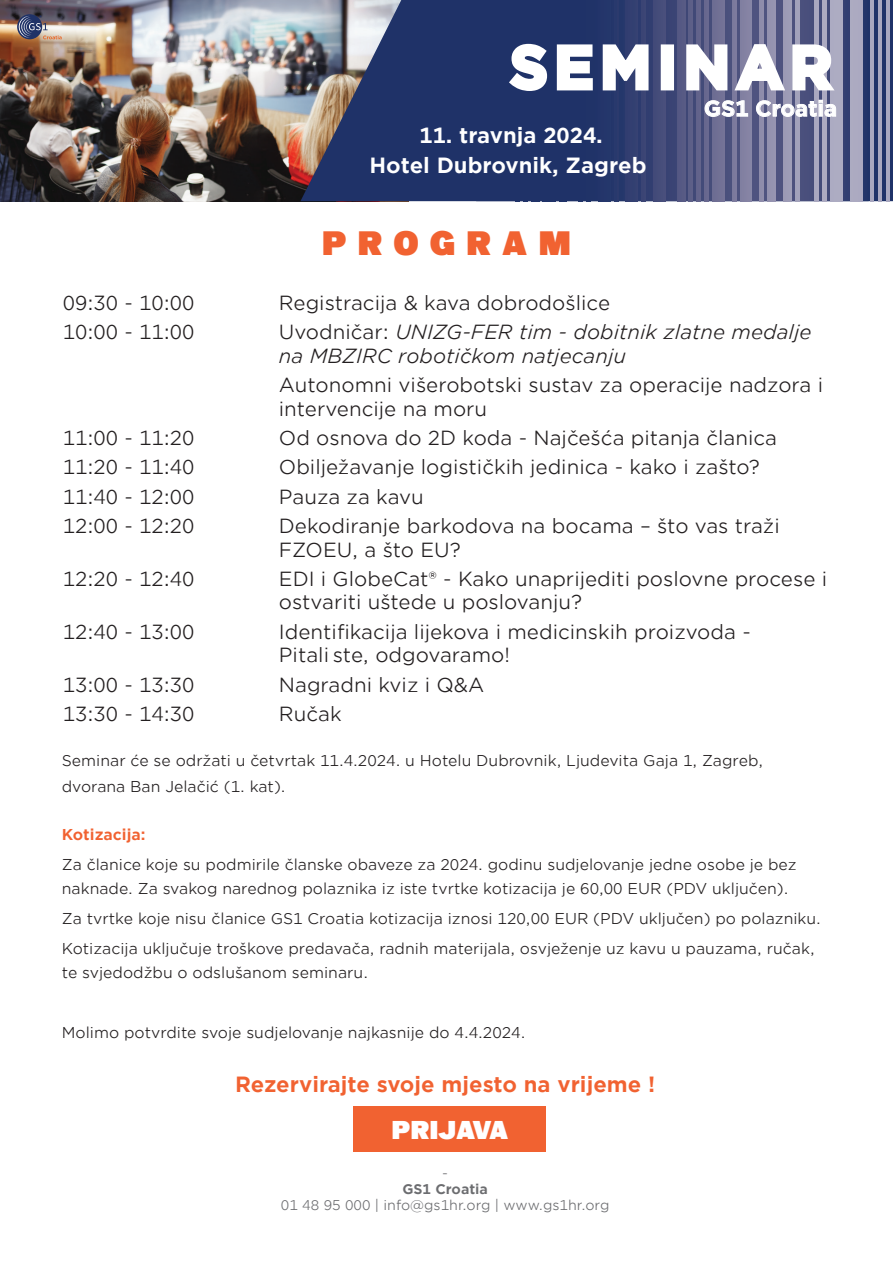
<style>
.page{position:relative;width:893px;height:1263px;background:#fff}
.page>*{position:absolute;margin:0;border:0;box-sizing:border-box;transform-origin:0 0}
.t1{font:700 57px "Gotham Office";letter-spacing:.1em;color:#fff}
.t2{font:31.5px "a Big Deal";color:#f16231}
.t3{font:24px "a Big Deal";color:#fff}
.t4{font:700 21px/29.8px "Gotham Office";color:#fff;text-align:center}
.t5{font:700 21px "Gotham Office";color:#f16231}
.t6{font:19.5px/23.4px "Gotham Office";color:#231f20}
.t7{font:italic 19.5px/23.4px "Gotham Office";color:#231f20}
.t8{font:15px/25.5px "Gotham Office";color:#231f20}
.t9{font:700 15px "Gotham Office";color:#f16231}
.t10{font:13.5px "Gotham Office";color:#6c6d70}
.t11{font:700 13.5px "Gotham Office";color:#6c6d70}
.s1{font-style:normal}
</style>
<div class="page">
<div style="left:354px;top:1106px;width:192px;height:45px;background:#f16231"></div>
<img style="left:0;top:0;width:300px;height:201px">
<svg style="left:300px;top:0;width:593px;height:201px;background:#444f76"></svg>
<hr style="left:870px;top:0;width:4px;height:201px;background:#a8a7bf">
<hr style="left:878px;top:0;width:4px;height:201px;background:#a8a7bf">
<hr style="left:886px;top:0;width:4px;height:201px;background:#a8a7bf">
<img style="left:476px;top:0;width:393px;height:201px">
<img style="left:516px;top:0;width:4px;height:201px">
<img style="left:524px;top:0;width:3px;height:201px">
<img style="left:531px;top:0;width:8px;height:201px">
<div style="left:543px;top:0;width:12px;height:201px;background:#1f3268"></div>
<img style="left:559px;top:0;width:8px;height:201px">
<img style="left:579px;top:0;width:4px;height:201px">
<img style="left:587px;top:0;width:3px;height:201px">
<div style="left:598px;top:0;width:12px;height:201px;background:#24356a"></div>
<img style="left:614px;top:0;width:4px;height:201px">
<div style="left:626px;top:0;width:12px;height:201px;background:#323f71"></div>
<img style="left:642px;top:0;width:4px;height:201px">
<div style="left:653px;top:0;width:12px;height:201px;background:#454c7a"></div>
<div style="left:677px;top:0;width:8px;height:201px;background:#555884"></div>
<img style="left:689px;top:0;width:4px;height:201px">
<img style="left:697px;top:0;width:4px;height:201px">
<img style="left:705px;top:0;width:4px;height:201px">
<div style="left:712px;top:0;width:12px;height:201px;background:#706f94"></div>
<img style="left:732px;top:0;width:4px;height:201px">
<div style="left:740px;top:0;width:12px;height:201px;background:#8582a3"></div>
<img style="left:760px;top:0;width:4px;height:201px">
<img style="left:768px;top:0;width:8px;height:201px">
<img style="left:783px;top:0;width:9px;height:201px">
<img style="left:795px;top:0;width:4px;height:201px">
<img style="left:815px;top:0;width:4px;height:201px">
<img style="left:823px;top:0;width:4px;height:201px">
<div style="left:831px;top:0;width:11px;height:201px;background:#adacc2"></div>
<div style="left:850px;top:0;width:12px;height:201px;background:#acaac1"></div>
<svg style="left:506px;top:41px;width:145px;height:53px"></svg>
<div style="left:661px;top:44px;width:13px;height:46px;border:4px solid #fff"></div>
<svg style="left:684px;top:42px;width:155px;height:52px"></svg>
<svg style="left:704px;top:100px;width:44px;height:17px"></svg>
<svg style="left:756px;top:100px;width:80px;height:17px"></svg>
<svg style="left:17px;top:14px;width:25px;height:25px"></svg>
<svg style="left:19px;top:15px;width:43px;height:24px"></svg>
<h1 class="t1" style="left:510px;top:28px;width:324px">SEMINAR</h1>
<h3 class="t4" style="left:704px;top:93px;width:135px">GS1 Croatia</h3>
<h3 class="t4" style="left:369px;top:120px;width:279px">11. travnja 2024.<br>Hotel Dubrovnik, Zagreb</h3>
<h2 class="t2" style="left:322px;top:230px;width:251px">P R O G R A M</h2>
<h3 class="t6" style="left:63px;top:291px;width:133px">09:30 - 10:00</h3>
<h3 class="t6" style="left:279px;top:291px;width:333px">Registracija &amp; kava dobrodošlice</h3>
<h3 class="t6" style="left:63px;top:320px;width:133px">10:00 - 11:00</h3>
<h3 class="t7" style="left:279px;top:320px;width:534px"><span class="s1">Uvodničar:</span> UNIZG-FER tim - dobitnik zlatne medalje na MBZIRC robotičkom natjecanju</h3>
<h3 class="t6" style="left:279px;top:373px;width:546px">Autonomni višerobotski sustav za operacije nadzora i intervencije na moru</h3>
<h3 class="t6" style="left:63px;top:426px;width:133px">11:00 - 11:20</h3>
<h3 class="t6" style="left:279px;top:426px;width:500px">Od osnova do 2D koda - Najčešća pitanja članica</h3>
<h3 class="t6" style="left:63px;top:455px;width:133px">11:20 - 11:40</h3>
<h3 class="t6" style="left:279px;top:455px;width:483px">Obilježavanje logističkih jedinica - kako i zašto?</h3>
<h3 class="t6" style="left:63px;top:484px;width:133px">11:40 - 12:00</h3>
<h3 class="t6" style="left:279px;top:484px;width:147px">Pauza za kavu</h3>
<h3 class="t6" style="left:63px;top:514px;width:133px">12:00 - 12:20</h3>
<h3 class="t6" style="left:279px;top:514px;width:502px">Dekodiranje barkodova na bocama – što vas traži<br>FZOEU, a što EU?</h3>
<h3 class="t6" style="left:63px;top:567px;width:133px">12:20 - 12:40</h3>
<h3 class="t6" style="left:279px;top:567px;width:550px">EDI i GlobeCat® - Kako unaprijediti poslovne procese i ostvariti uštede u poslovanju?</h3>
<h3 class="t6" style="left:63px;top:619px;width:133px">12:40 - 13:00</h3>
<h3 class="t6" style="left:279px;top:619px;width:473px">Identifikacija lijekova i medicinskih proizvoda -<br>Pitali ste, odgovaramo!</h3>
<h3 class="t6" style="left:63px;top:672px;width:133px">13:00 - 13:30</h3>
<h3 class="t6" style="left:279px;top:672px;width:207px">Nagradni kviz i Q&amp;A</h3>
<h3 class="t6" style="left:63px;top:702px;width:133px">13:30 - 14:30</h3>
<h3 class="t6" style="left:279px;top:702px;width:64px">Ručak</h3>
<p class="t8" style="left:62px;top:748px;width:703px">Seminar će se održati u četvrtak 11.4.2024. u Hotelu Dubrovnik, Ljudevita Gaja 1, Zagreb, dvorana Ban Jelačić (1. kat).</p>
<p class="t9" style="left:62px;top:824px;width:85px">Kotizacija:</p>
<p class="t8" style="left:62px;top:852px;width:736px;line-height:24px">Za članice koje su podmirile članske obaveze za 2024. godinu sudjelovanje jedne osobe je bez naknade. Za svakog narednog polaznika iz iste tvrtke kotizacija je 60,00 EUR (PDV uključen).</p>
<p class="t8" style="left:62px;top:903px;width:760px;line-height:30px">Za tvrtke koje nisu članice GS1 Croatia kotizacija iznosi 120,00 EUR (PDV uključen) po polazniku.<br>Kotizacija uključuje troškove predavača, radnih materijala, osvježenje uz kavu u pauzama, ručak,</p>
<p class="t8" style="left:62px;top:959px;width:308px">te svjedodžbu o odslušanom seminaru.</p>
<p class="t8" style="left:62px;top:1019px;width:465px">Molimo potvrdite svoje sudjelovanje najkasnije do 4.4.2024.</p>
<h3 class="t5" style="left:235px;top:1069px;width:421px">Rezervirajte svoje mjesto na vrijeme !</h3>
<h3 class="t3" style="left:392px;top:1119px;width:118px">PRIJAVA</h3>
<p class="t10" style="left:442px;top:1164px;width:7px">-</p>
<p class="t11" style="left:402px;top:1180px;width:87px">GS1 Croatia</p>
<p class="t10" style="left:281px;top:1196px;width:330px">01 48 95 000 | info@gs1hr.org | www.gs1hr.org</p>
</div>
